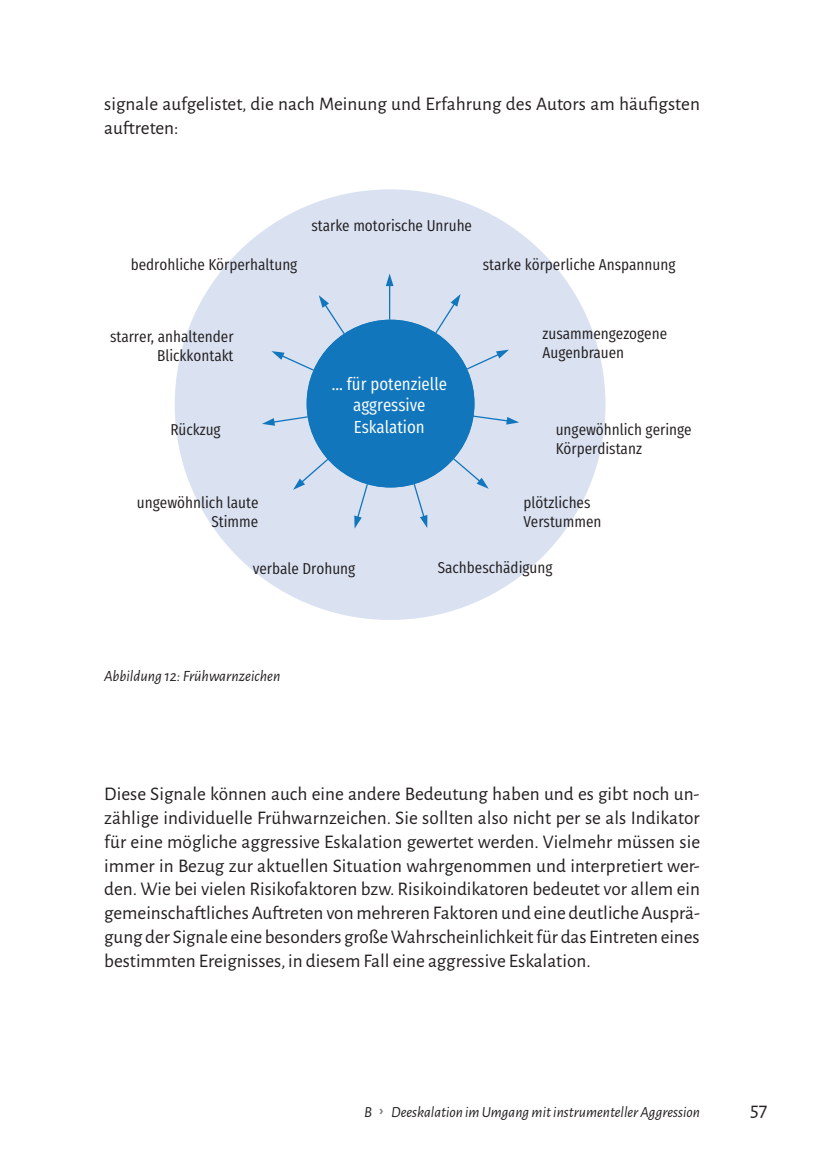
<style>
.page{position:relative;width:824px;height:1171px;background:#fff}
.page>*{position:absolute;margin:0;border:0;box-sizing:border-box;transform-origin:0 0}
.t1{font:20.65px "Alegreya Sans";color:#231f20}
.t2{font:19.25px/23.8px "Alegreya Sans";color:#231f20}
.t3{font:17.5px/21px "Fira Sans Condensed";color:#fff;text-align:center}
.t4{font:15.75px/18.9px "Fira Sans Condensed";color:#231f20}
.t5{font:italic 15.75px "Alegreya Sans";color:#231f20}
.t6{font:italic 15.4px "Alegreya Sans";color:#231f20}
.s1{font-weight:800;font-style:normal;color:#808285}
</style>
<div class="page">
<svg style="left:175px;top:189px;width:430px;height:431px;fill:#dae2f2"></svg>
<div style="left:306px;top:320px;width:168px;height:167px;background:#1276bd;border-radius:50%"></div>
<svg style="left:386px;top:273px;width:7px;height:47px"></svg>
<svg style="left:435px;top:294px;width:25px;height:39px"></svg>
<svg style="left:467px;top:350px;width:42px;height:20px"></svg>
<svg style="left:473px;top:415px;width:46px;height:10px"></svg>
<svg style="left:453px;top:458px;width:35px;height:31px"></svg>
<svg style="left:413px;top:483px;width:14px;height:45px"></svg>
<svg style="left:354px;top:484px;width:14px;height:44px"></svg>
<svg style="left:293px;top:459px;width:35px;height:31px"></svg>
<svg style="left:262px;top:416px;width:46px;height:10px"></svg>
<svg style="left:271px;top:351px;width:43px;height:20px"></svg>
<svg style="left:319px;top:295px;width:25px;height:39px"></svg>
<p class="t2" style="left:104px;top:91px;width:597px">signale aufgelistet, die nach Meinung und Erfahrung des Autors am häufigsten auftreten:</p>
<p class="t4" style="left:131px;top:254px;width:168px">bedrohliche Körperhaltung</p>
<p class="t4" style="left:311px;top:214px;width:162px">starke motorische Unruhe</p>
<p class="t4" style="left:482px;top:253px;width:194px">starke körperliche Anspannung</p>
<p class="t4" style="left:110px;top:325px;width:125px;text-align:right">starrer, anhaltender<br>Blickkontakt</p>
<p class="t4" style="left:170px;top:418px;width:52px">Rückzug</p>
<p class="t3" style="left:332px;top:371px;width:117px">… für potenzielle aggressive</p>
<p class="t3" style="left:354px;top:415px;width:73px">Eskalation</p>
<p class="t4" style="left:542px;top:322px;width:126px">zusammengezogene<br>Augenbrauen</p>
<p class="t4" style="left:555px;top:418px;width:137px">ungewöhnlich geringe<br>Körperdistanz</p>
<p class="t4" style="left:137px;top:491px;width:123px;text-align:right">ungewöhnlich laute<br>Stimme</p>
<p class="t4" style="left:253px;top:558px;width:104px">verbale Drohung</p>
<p class="t4" style="left:437px;top:556px;width:116px">Sachbeschädigung</p>
<p class="t4" style="left:523px;top:492px;width:79px">plötzliches<br>Verstummen</p>
<p class="t5" style="left:104px;top:665px;width:178px">Abbildung 12: Frühwarnzeichen</p>
<p class="t2" style="left:104px;top:781px;width:597px;text-align:justify">Diese Signale können auch eine andere Bedeutung haben und es gibt noch un&shy;zählige individuelle Frühwarnzeichen. Sie sollten also nicht per se als Indikator für eine mögliche aggressive Eskalation gewertet werden. Vielmehr müssen sie immer in Bezug zur aktuellen Situation wahrgenommen und interpretiert wer&shy;den. Wie bei vielen Risikofaktoren bzw. Risikoindikatoren bedeutet vor allem ein gemeinschaftliches Auftreten von mehreren Faktoren und eine deutliche Ausprä&shy;gung der Signale eine besonders große Wahrscheinlichkeit für das Eintreten eines bestimmten Ereignisses, in diesem Fall eine aggressive Eskalation.</p>
<p class="t6" style="left:364px;top:1101px;width:337px">B <span class="s1">›</span> Deeskalation im Umgang mit instrumenteller Aggression</p>
<p class="t1" style="left:750px;top:1096px;width:19px">57</p>
</div>
